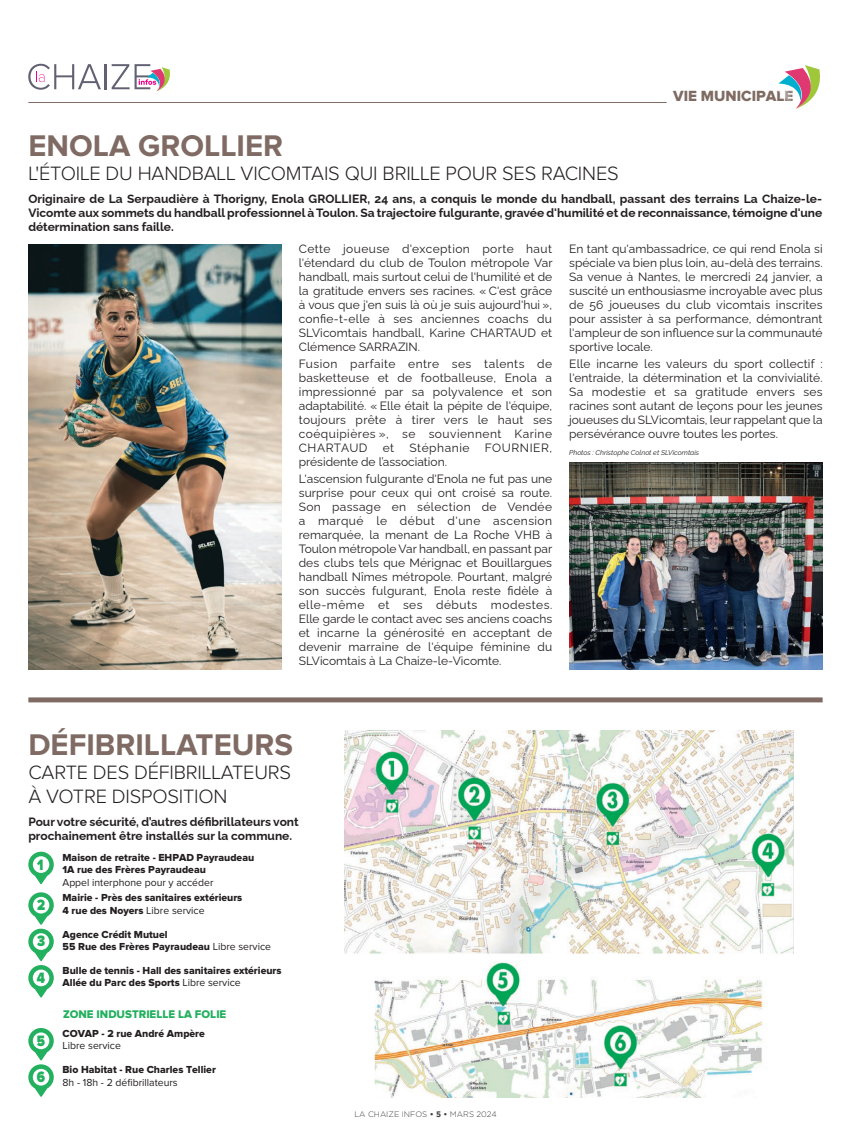
<style>
.page{position:relative;width:851px;height:1134px;background:#fff}
.page>*{position:absolute;margin:0;border:0;box-sizing:border-box;transform-origin:0 0}
.t1{font:700 31px "Proxima Nova";color:#7f6b63}
.t2{font:300 20px/24px "Proxima Nova A";letter-spacing:-.01em;color:#231f20}
.t3{font:900 15.6px "Proxima Nova";color:#23b05f;scale:.84 1}
.t4{font:15.3px "Proxima Nova Extrabld";color:#7f6b63}
.t5{font:12px/14px "Raleway";color:#231f20;text-align:justify}
.t6{font:700 12px/14px "Raleway";color:#231f20;text-align:justify}
.t7{font:12px "Raleway";letter-spacing:.045em;color:#231f20}
.t8{font:11.5px "Proxima Nova Extrabld";color:#23b05f}
.t9{font:10.6px/12.5px "Proxima Nova Extrabld";color:#231f20}
.t10{font:10.6px "Proxima Nova";color:#231f20}
.t11{font:300 8px "Gotham";color:#3d3f40}
.t12{font:italic 7px "Raleway";color:#231f20}
.s1{font-family:"Proxima Nova"}
.s2{font-weight:700}
</style>
<div class="page">
<div style="left:28px;top:697px;width:794px;height:5px;background:#7f6b63"></div>
<img style="left:569px;top:462px;width:253px;height:207px">
<img style="left:28px;top:245px;width:254px;height:424px">
<img style="left:344px;top:731px;width:449px;height:366px">
<svg style="left:28px;top:852px;width:26px;height:32px"></svg>
<div style="left:33px;top:856px;width:16px;height:17px;background:#fff;border-radius:50%"></div>
<svg style="left:28px;top:1028px;width:26px;height:69px"></svg>
<div style="left:33px;top:1069px;width:16px;height:16px;background:#fff;border-radius:50%"></div>
<svg style="left:28px;top:892px;width:26px;height:106px"></svg>
<div style="left:33px;top:969px;width:16px;height:17px;background:#fff;border-radius:50%"></div>
<svg style="left:778px;top:65px;width:42px;height:44px"></svg>
<hr style="left:28px;top:102px;width:638px;height:1px;background:#7f6b63">
<hr style="left:104px;top:64px;width:3px;height:25px;background:#616173">
<svg style="left:28px;top:64px;width:73px;height:26px"></svg>
<svg style="left:112px;top:64px;width:58px;height:27px"></svg>
<p class="t4" style="left:673px;top:87px;width:122px">VIE MUNICIPALE</p>
<h1 class="t1" style="left:28px;top:128px;width:256px">ENOLA GROLLIER</h1>
<h2 class="t2" style="left:28px;top:161px;width:591px">L'ÉTOILE DU HANDBALL VICOMTAIS QUI BRILLE POUR SES RACINES</h2>
<p class="t6" style="left:28px;top:190px;width:795px">Originaire de La Serpaudière à Thorigny, Enola GROLLIER, 24 ans, a conquis le monde du handball, passant des terrains La Chaize-le-Vicomte aux sommets du handball professionnel à Toulon. Sa trajectoire fulgurante, gravée d'humilité et de reconnaissance, témoigne d'une détermination sans faille.</p>
<p class="t5" style="left:299px;top:241px;width:255px">Cette joueuse d'exception porte haut l'étendard du club de Toulon métropole Var handball, mais surtout celui de l'humilité et de la gratitude envers ses racines. « C'est grâce à vous que j'en suis là où je suis aujourd'hui », confie-t-elle à ses anciennes coachs du SLVicomtais handball, Karine CHARTAUD et Clémence SARRAZIN.</p>
<p class="t5" style="left:299px;top:356px;width:255px">Fusion parfaite entre ses talents de basketteuse et de footballeuse, Enola a impressionné par sa polyvalence et son adaptabilité. « Elle était la pépite de l'équipe, toujours prête à tirer vers le haut ses coéquipières », se souviennent Karine CHARTAUD</p>
<p class="t5" style="left:569px;top:241px;width:255px">En tant qu'ambassadrice, ce qui rend Enola si spéciale va bien plus loin, au-delà des terrains.<br>Sa venue à Nantes, le mercredi 24 janvier, a suscité un enthousiasme incroyable avec plus de 56 joueuses du club vicomtais inscrites pour assister à sa performance, démontrant l'ampleur de son influence sur la communauté sportive locale.</p>
<p class="t5" style="left:569px;top:356px;width:255px">Elle incarne les valeurs du sport collectif : l'entraide, la détermination et la convivialité.<br>Sa modestie et sa gratitude envers ses racines sont autant de leçons pour les jeunes joueuses du SLVicomtais, leur rappelant que la persévérance ouvre toutes les portes.</p>
<p class="t12" style="left:569px;top:447px;width:131px">Photos : Christophe Colnot et SLVicomtais</p>
<p class="t5" style="left:382px;top:440px;width:13px">et</p>
<p class="t7" style="left:409px;top:438px;width:62px">Stéphanie</p>
<p class="t7" style="left:485px;top:438px;width:69px">FOURNIER,</p>
<p class="t5" style="left:299px;top:452px;width:255px;line-height:16.8px">présidente de l’association.<br>L'ascension fulgurante d'Enola ne fut pas une</p>
<p class="t5" style="left:299px;top:484px;width:255px">surprise pour ceux qui ont croisé sa route.<br>Son passage en sélection de Vendée a marqué le début d'une ascension remarquée, la menant de La Roche VHB à Toulon métropole Var handball, en passant par des clubs tels que Mérignac et Bouillargues handball Nîmes métropole. Pourtant, malgré son succès fulgurant, Enola reste fidèle à elle-même et ses débuts modestes.<br>Elle garde le contact avec ses anciens coachs et incarne la générosité en acceptant de devenir marraine de l'équipe féminine du SLVicomtais à La Chaize-le-Vicomte.</p>
<h1 class="t1" style="left:28px;top:727px;width:266px">DÉFIBRILLATEURS</h1>
<h2 class="t2" style="left:28px;top:760px;width:264px">CARTE DES DÉFIBRILLATEURS<br>À VOTRE DISPOSITION</h2>
<p class="t6" style="left:28px;top:813px;width:272px">Pour votre sécurité, d’autres défibrillateurs vont prochainement être installés sur la commune.</p>
<p class="t3" style="left:37px;top:856px;width:9px">1</p>
<p class="t9" style="left:62px;top:851px;width:193px">Maison de retraite - EHPAD Payraudeau<br>1A rue des Frères Payraudeau</p>
<p class="t10" style="left:62px;top:876px;width:152px">Appel interphone pour y accéder</p>
<p class="t3" style="left:37px;top:896px;width:11px">2</p>
<p class="t9" style="left:62px;top:892px;width:181px">Mairie - Près des sanitaires extérieurs<br>4 rue des Noyers <span class="s1">Libre service</span></p>
<p class="t3" style="left:37px;top:932px;width:11px">3</p>
<p class="t9" style="left:63px;top:928px;width:210px">Agence Crédit Mutuel<br>55 Rue des Frères Payraudeau <span class="s1">Libre service</span></p>
<p class="t3" style="left:37px;top:968px;width:11px">4</p>
<p class="t9" style="left:63px;top:964px;width:220px">Bulle de tennis - Hall des sanitaires extérieurs<br>Allée du Parc des Sports <span class="s1">Libre service</span></p>
<p class="t8" style="left:63px;top:1007px;width:165px">ZONE INDUSTRIELLE LA FOLIE</p>
<p class="t3" style="left:37px;top:1031px;width:11px">5</p>
<p class="t3" style="left:37px;top:1068px;width:11px">6</p>
<p class="t9" style="left:62px;top:1027px;width:144px">COVAP - 2 rue André Ampère</p>
<p class="t10" style="left:62px;top:1040px;width:60px">Libre service</p>
<p class="t9" style="left:62px;top:1064px;width:155px">Bio Habitat - Rue Charles Tellier</p>
<p class="t10" style="left:62px;top:1076px;width:117px">8h - 18h - 2 défibrillateurs</p>
<p class="t11" style="left:354px;top:1110px;width:144px">LA CHAIZE INFOS <span class="s2">• 5 •</span> MARS 2024</p>
</div>
